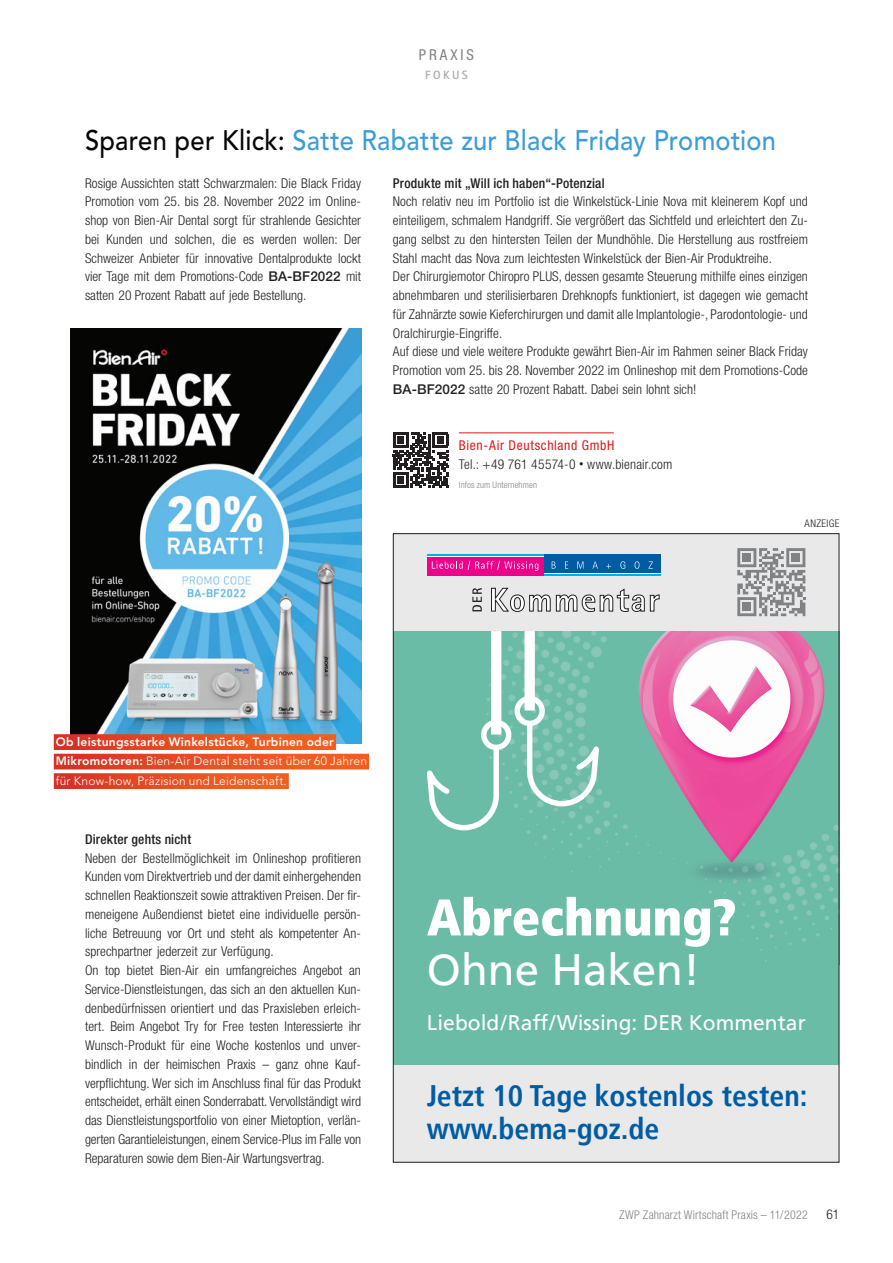
<style>
.page{position:relative;width:893px;height:1263px;background:#fff}
.page>*{position:absolute;margin:0;border:0;box-sizing:border-box;transform-origin:0 0}
.t1{font:900 condensed 51.45px "Frutiger LT";color:#fff}
.t2{font:43.95px "Frutiger LT";color:#fff}
.t3{font:700 condensed 29.7px/33px "Frutiger LT";color:#015ca3}
.Headline_News{font:500 28.05px "Avenir LT Std";letter-spacing:.01em;color:#3c9dd6;scale:.91 1}
.t4{font:21px "Frutiger LT";color:#fff}
.t5{font:condensed 15px "Helvetica Neue LT Std";letter-spacing:.2em;color:#808285}
.Content_News{font:300 condensed 13.5px/18.8px "Helvetica Neue LT Std";letter-spacing:.005em;color:#231f20;text-align:justify}
.ContactDetails_Name{font:300 condensed 13.5px/18.8px "Helvetica Neue LT Std";letter-spacing:.015em;color:#231f20}
.Content_News-2{font:500 condensed 13.5px "Helvetica Neue LT Std";letter-spacing:.015em;color:#231f20}
.t6{font:300 condensed 13.5px "Helvetica Neue";color:#231f20}
.t7{font:300 12px "Avenir LT Std";letter-spacing:.015em;color:#fff}
.t8{font:800 12px "Avenir LT Std";letter-spacing:.02em;color:#fff}
.t9{font:300 condensed 12px "Helvetica Neue LT Std";letter-spacing:.015em;color:#808285}
.t10{font:700 12px "Rotis Sans Serif";letter-spacing:.2em;color:#a8a9ad}
.Ad{font:300 condensed 10.5px "Helvetica Neue LT Std";letter-spacing:.035em;color:#231f20}
.QR-Code{font:300 condensed 9px "Helvetica Neue LT Std";letter-spacing:.015em;color:#808285}
.s1{color:#050504}
.s2{font-weight:500;font-stretch:normal}
.s3{font-weight:400;color:#de1920}
.s4{font-size:9px}
.s5{font-weight:800}
</style>
<div class="page">
<hr style="left:459px;top:433px;width:155px;height:1px;background:#de1920">
<div style="left:393px;top:631px;width:446px;height:434px;background:#6abca7"></div>
<img style="left:501px;top:631px;width:336px;height:331px">
<div style="left:393px;top:1065px;width:446px;height:97px;background:#e9e9e9"></div>
<div style="left:393px;top:534px;width:446px;height:97px;background:#e9e9e9"></div>
<svg style="left:737px;top:548px;width:68px;height:68px"></svg>
<div style="left:743px;top:554px;width:8px;height:8px;background:#808285"></div>
<div style="left:792px;top:554px;width:8px;height:8px;background:#808285"></div>
<div style="left:743px;top:603px;width:8px;height:8px;background:#808285"></div>
<div style="left:427px;top:554px;width:117px;height:21px;background:#ed028c"></div>
<hr style="left:427px;top:554px;width:117px;height:2px;background:#00aeef">
<hr style="left:427px;top:556px;width:117px;height:1px;background:#fff">
<div style="left:544px;top:554px;width:117px;height:21px;background:#015ca3"></div>
<hr style="left:544px;top:573px;width:117px;height:2px;background:#00aeef">
<svg style="left:432px;top:561px;width:106px;height:10px"></svg>
<svg style="left:552px;top:561px;width:4px;height:8px"></svg>
<svg style="left:565px;top:561px;width:3px;height:8px"></svg>
<svg style="left:577px;top:561px;width:6px;height:8px"></svg>
<svg style="left:592px;top:561px;width:6px;height:8px"></svg>
<svg style="left:606px;top:564px;width:5px;height:5px"></svg>
<svg style="left:620px;top:561px;width:5px;height:8px"></svg>
<svg style="left:635px;top:561px;width:4px;height:8px"></svg>
<svg style="left:648px;top:561px;width:5px;height:8px"></svg>
<svg style="left:491px;top:588px;width:169px;height:24px"></svg>
<svg style="left:472px;top:588px;width:10px;height:23px"></svg>
<hr style="left:544px;top:573px;width:117px;height:1px;background:#fff">
<svg style="left:427px;top:650px;width:75px;height:183px"></svg>
<div style="left:491px;top:631px;width:10px;height:103px;background:#fff"></div>
<div style="left:481px;top:720px;width:30px;height:30px;border:5px solid #fff;border-radius:50%"></div>
<svg style="left:524px;top:631px;width:78px;height:178px"></svg>
<div style="left:524px;top:631px;width:11px;height:79px;background:#fff"></div>
<div style="left:514px;top:696px;width:31px;height:30px;border:5px solid #fff;border-radius:50%"></div>
<img style="left:70px;top:329px;width:291px;height:415px">
<div style="left:54px;top:734px;width:282px;height:16px;background:linear-gradient(to right,#d73426,#f36720)"></div>
<svg style="left:54px;top:754px;width:315px;height:15px;background:#e54d22"></svg>
<div style="left:54px;top:773px;width:235px;height:16px;background:linear-gradient(to right,#d73426,#f46720)"></div>
<svg style="left:393px;top:432px;width:55px;height:56px"></svg>
<p class="t5" style="left:419px;top:46px;width:57px">PRAXIS</p>
<p class="t10" style="left:425px;top:67px;width:44px">FOKUS</p>
<p class="Headline_News" style="left:85px;top:124px;width:761px"><span class="s1">Sparen per Klick:</span> Satte Rabatte zur Black Friday Promotion</p>
<p class="Content_News" style="left:85px;top:173px;width:277px">Rosige Aussichten statt Schwarzmalen: Die Black Friday Promotion vom 25. bis 28. November 2022 im Online&shy;shop von Bien-Air Dental sorgt für strahlende Gesichter bei Kunden und solchen, die es werden wollen: Der Schweizer Anbieter für innovative Dentalprodukte lockt vier Tage mit dem Promotions-Code <span class="s2">BA-BF2022</span> mit satten 20 Prozent Rabatt auf jede Bestellung.</p>
<p class="Content_News-2" style="left:393px;top:175px;width:213px">Produkte mit „Will ich haben“-Potenzial</p>
<p class="Content_News" style="left:393px;top:192px;width:417px">Noch relativ neu im Portfolio ist die Winkelstück-Linie Nova mit kleinerem Kopf und einteiligem, schmalem Handgriff. Sie vergrößert das Sichtfeld und erleichtert den Zu&shy;gang selbst zu den hintersten Teilen der Mundhöhle. Die Herstellung aus rostfreiem Stahl macht das Nova zum leichtesten Winkelstück der Bien-Air Produktreihe.</p>
<p class="Content_News" style="left:393px;top:267px;width:417px">Der Chirurgiemotor Chiropro PLUS, dessen gesamte Steuerung mithilfe eines einzigen abnehmbaren und sterilisierbaren Drehknopfs funktioniert, ist dagegen wie gemacht für Zahnärzte sowie Kieferchirurgen und damit alle Implantologie-, Parodontologie- und Oralchirurgie-Eingriffe.</p>
<p class="Content_News" style="left:393px;top:342px;width:417px">Auf diese und viele weitere Produkte gewährt Bien-Air im Rahmen seiner Black Friday Promotion vom 25. bis 28. November 2022 im Onlineshop mit dem Promotions-Code <span class="s2">BA-BF2022</span> satte 20 Prozent Rabatt. Dabei sein lohnt sich!</p>
<p class="ContactDetails_Name" style="left:459px;top:436px;width:215px"><span class="s3">Bien-Air Deutschland GmbH<br></span>Tel.: +49 761 45574-0 <span class="s4">•</span> www.bienair.com</p>
<p class="QR-Code" style="left:459px;top:479px;width:80px">Infos zum Unternehmen</p>
<p class="Ad" style="left:805px;top:517px;width:36px">ANZEIGE</p>
<p class="t8" style="left:56px;top:734px;width:280px">Ob leistungsstarke Winkelstücke, Turbinen oder</p>
<p class="t7" style="left:56px;top:754px;width:313px"><span class="s5">Mikromotoren:</span> Bien-Air Dental steht seit über 60 Jahren</p>
<p class="t7" style="left:56px;top:773px;width:232px">für Know-how, Präzision und Leidenschaft.</p>
<p class="Content_News-2" style="left:85px;top:831px;width:108px">Direkter gehts nicht</p>
<p class="Content_News" style="left:85px;top:848px;width:277px">Neben der Bestellmöglichkeit im Onlineshop profitieren Kunden vom Direktvertrieb und der damit einhergehenden schnellen Reaktionszeit sowie attraktiven Preisen. Der fir&shy;meneigene Außendienst bietet eine individuelle persön&shy;liche Betreuung vor Ort und steht als kompetenter An&shy;sprechpartner jederzeit zur Verfügung.</p>
<p class="Content_News" style="left:85px;top:961px;width:277px">On top bietet Bien-Air ein umfangreiches Angebot an Service-Dienstleistungen, das sich an den aktuellen Kun&shy;denbedürfnissen orientiert und das Praxisleben erleich&shy;tert. Beim Angebot Try for Free testen Interessierte ihr Wunsch-Produkt für eine Woche kostenlos und unver&shy;bindlich in der heimischen Praxis – ganz ohne Kauf&shy;verpflichtung. Wer sich im Anschluss final für das Produkt entscheidet, erhält einen Sonderrabatt. Vervollständigt wird das Dienstleistungsportfolio von einer Mietoption, verlän&shy;gerten Garantieleistungen, einem Service-Plus im Falle von Reparaturen sowie dem Bien-Air Wartungsvertrag.</p>
<p class="t1" style="left:427px;top:886px;width:311px">Abrechnung?</p>
<p class="t2" style="left:427px;top:944px;width:275px">Ohne Haken!</p>
<p class="t4" style="left:427px;top:1010px;width:380px">Liebold/Raff/Wissing: DER Kommentar</p>
<p class="t3" style="left:427px;top:1079px;width:382px">Jetzt 10 Tage kostenlos testen: www.bema-goz.de</p>
<p class="t9" style="left:619px;top:1208px;width:190px">ZWP Zahnarzt Wirtschaft Praxis – 11/2022</p>
<p class="t6" style="left:826px;top:1206px;width:14px">61</p>
</div>
